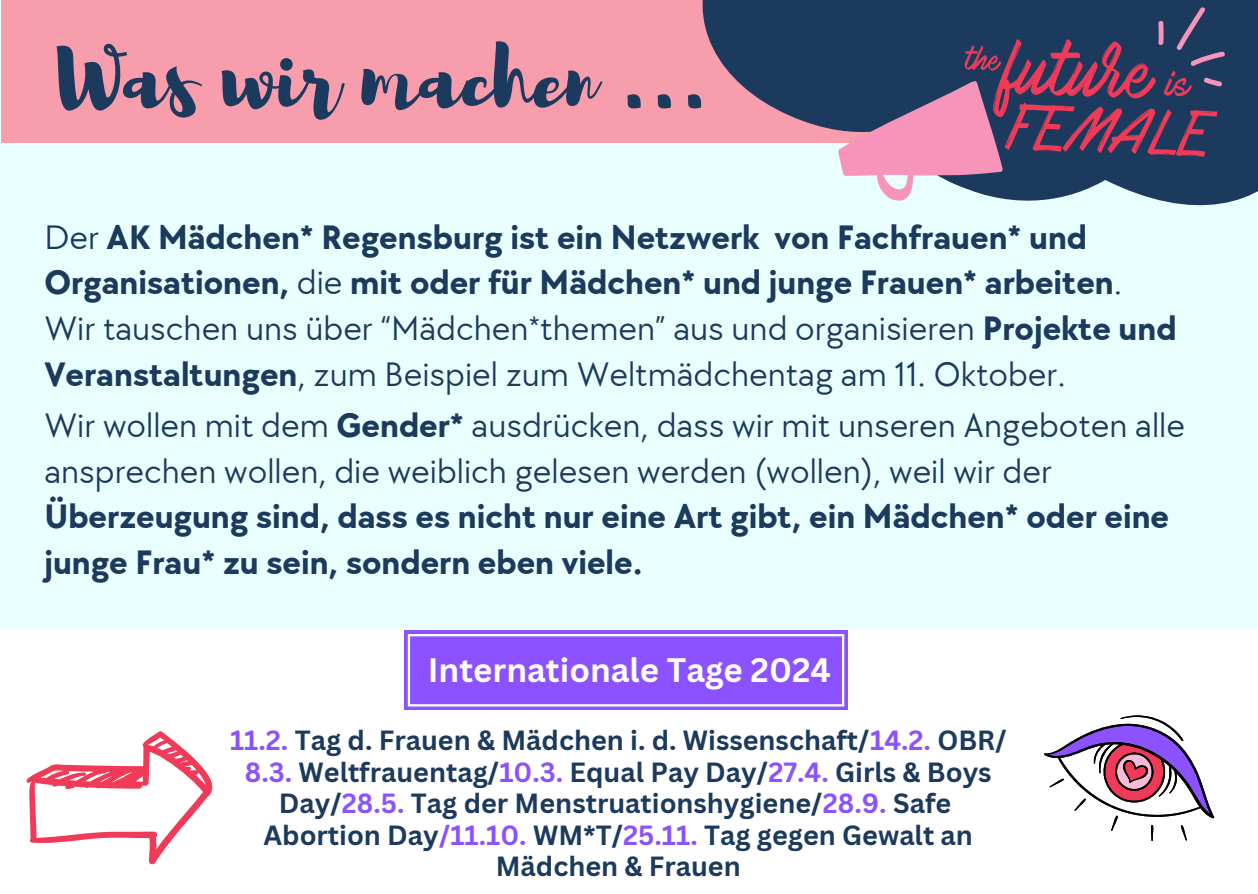
<style>
.page{position:relative;width:1258px;height:894px;background:#fff}
.page>*{position:absolute;margin:0;border:0;box-sizing:border-box;transform-origin:0 0}
.t1{font:83.4px "Brusher";color:#1b3a5d}
.t2{font:700 35.1px/45.6px "TT Chocolates";color:#1b3a5d}
.t3{font:35.1px/45.6px "TT Chocolates";color:#1b3a5d}
.t4{font:700 33px "Canva Sans";color:#fff}
.t5{font:700 27px/31.5px "Canva Sans";color:#1b3a5d;text-align:center}
.s1{font-weight:400}
.s2{font-weight:700}
.s3{color:#8c52ff}
</style>
<div class="page">
<div style="left:0;top:0;width:1258px;height:893px;background:#e8fffd"></div>
<div style="left:1px;top:0;width:1257px;height:143px;background:#f89dac"></div>
<div style="left:0;top:629px;width:1258px;height:264px;background:#fff"></div>
<svg style="left:702px;top:0;width:556px;height:203px;fill:#1b3a5d"></svg>
<svg style="left:1044px;top:715px;width:171px;height:126px"></svg>
<svg style="left:26px;top:731px;width:187px;height:132px"></svg>
<svg style="left:404px;top:630px;width:444px;height:79px;background:#945eff"></svg>
<svg style="left:408px;top:634px;width:436px;height:72px;background:#935dff"></svg>
<svg style="left:830px;top:2px;width:397px;height:204px;background:#5b5575"></svg>
<p class="t1" style="left:61px;top:24px;width:650px">Was wir machen ...</p>
<h2 class="t2" style="left:44px;top:215px;width:1134px"><span class="s1">Der</span> AK Mädchen* Regensburg ist ein Netzwerk von Fachfrauen* und Organisationen, <span class="s1">die</span> mit oder für Mädchen* und junge Frauen* arbeiten<span class="s1">.<br>Wir tauschen uns über “Mädchen*themen” aus und organisieren</span> Projekte und Veranstaltungen<span class="s1">, zum Beispiel zum Weltmädchentag am 11. Oktober.</span></h2>
<p class="t3" style="left:44px;top:404px;width:1142px">Wir wollen mit dem <span class="s2">Gender*</span> ausdrücken, dass wir mit unseren Angeboten alle ansprechen wollen, die weiblich gelesen werden (wollen), weil wir der <span class="s2">Überzeugung sind, dass es nicht nur eine Art gibt, ein Mädchen* oder eine junge Frau* zu sein, sondern eben viele.</span></p>
<h3 class="t4" style="left:428px;top:646px;width:405px">Internationale Tage 2024</h3>
<p class="t5" style="left:230px;top:723px;width:778px"><span class="s3">11.2.</span> Tag d. Frauen &amp; Mädchen i. d. Wissenschaft/<span class="s3">14.2.</span> OBR/</p>
<h1 class="t5" style="left:245px;top:755px;width:748px"><span class="s3">8.3.</span> Weltfrauentag/<span class="s3">10.3.</span> Equal Pay Day/<span class="s3">27.4.</span> Girls &amp; Boys<br>Day/<span class="s3">28.5.</span> Tag der Menstruationshygiene/<span class="s3">28.9.</span> Safe</h1>
<h3 class="t5" style="left:263px;top:818px;width:711px">Abortion Day<span class="s3">/11.10.</span> WM*T/<span class="s3">25.11.</span> Tag gegen Gewalt an<br>Mädchen &amp; Frauen</h3>
</div>
